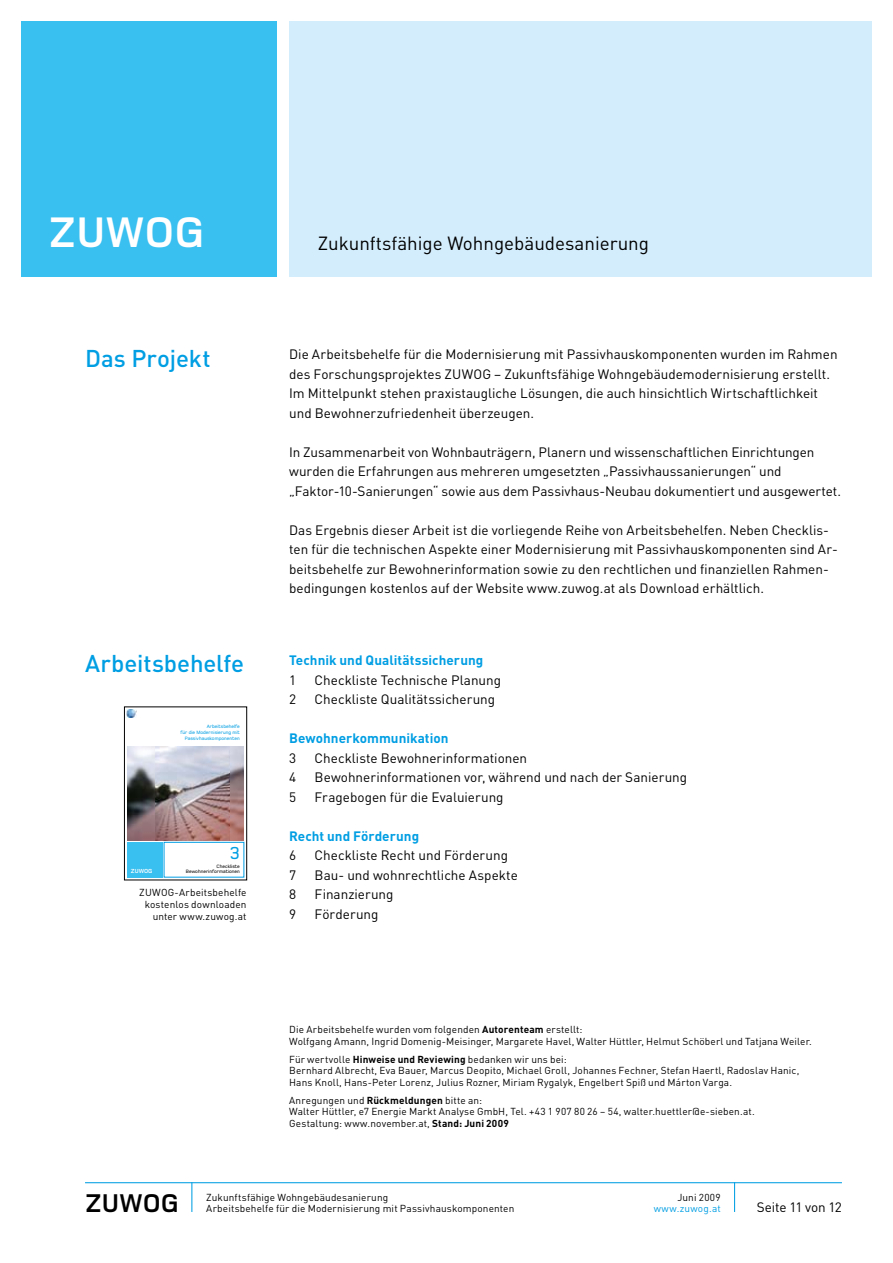
<style>
.page{position:relative;width:893px;height:1263px;background:#fff}
.page>*{position:absolute;margin:0;border:0;box-sizing:border-box;transform-origin:0 0}
.t1{font:700 44.25px "Foundry Monoline";color:#fff}
.t2{font:700 26.55px "Foundry Monoline";color:#000}
.t3{font:500 24px "DIN Pro";letter-spacing:-.005em;color:#009ee3}
.t4{font:18.9px "DIN";color:#000}
.t5{font:500 18px "Foundry Monoline";color:#009ee3}
.t6{font:13.5px/19.5px "DIN Pro";color:#000}
.t7{font:700 13.5px "DIN Pro";letter-spacing:.005em;color:#009ee3}
.t8{font:10.05px/11.6px "DIN";letter-spacing:.015em;color:#000}
.t9{font:10.05px/11.6px "DIN Pro";letter-spacing:.015em;color:#000;text-align:right}
.t10{font:10.05px "DIN";letter-spacing:.02em;color:#009ee3}
.t11{font:700 6.15px "Foundry Monoline";color:#fff}
.t12{font:500 4.95px/6px "Foundry Monoline";color:#009ee3;text-align:right}
.t13{font:500 4.95px/4.8px "Foundry Monoline";color:#000;text-align:right}
.s1{font-family:"DIN Pro";font-weight:700}
</style>
<div class="page">
<div style="left:289px;top:21px;width:583px;height:255px;background:#d4edfc"></div>
<hr style="left:85px;top:1182px;width:757px;height:1px;background:#009ee3">
<hr style="left:734px;top:1182px;width:1px;height:30px;background:#009ee3">
<hr style="left:191px;top:1182px;width:1px;height:30px;background:#009ee3">
<div style="left:21px;top:21px;width:255px;height:255px;background:#39bff0"></div>
<div style="left:127px;top:842px;width:35px;height:35px;background:#39bff0"></div>
<div style="left:164px;top:842px;width:80px;height:35px;border:1px solid #009ee3"></div>
<svg style="left:126px;top:710px;width:11px;height:8px"></svg>
<img style="left:155px;top:746px;width:76px;height:94px">
<img style="left:127px;top:746px;width:28px;height:94px">
<img style="left:231px;top:746px;width:13px;height:94px">
<div style="left:124px;top:707px;width:123px;height:173px;border:1px solid #000"></div>
<h1 class="t1" style="left:49px;top:208px;width:158px">ZUWOG</h1>
<h3 class="t3" style="left:85px;top:342px;width:127px">Das Projekt</h3>
<h3 class="t4" style="left:318px;top:231px;width:333px">Zukunftsfähige Wohngebäudesanierung</h3>
<p class="t6" style="left:289px;top:344px;width:550px">Die Arbeitsbehelfe für die Modernisierung mit Passivhauskomponenten wurden im Rahmen des Forschungsprojektes ZUWOG – Zukunftsfähige Wohngebäudemodernisierung erstellt.<br>Im Mittelpunkt stehen praxistaugliche Lösungen, die auch hinsichtlich Wirtschaftlichkeit und Bewohnerzufriedenheit überzeugen.</p>
<p class="t6" style="left:289px;top:441px;width:553px">In Zusammenarbeit von Wohnbauträgern, Planern und wissenschaftlichen Einrichtungen wurden die Erfahrungen aus mehreren umgesetzten „Passivhaussanierungen“ und „Faktor-10-Sanierungen“ sowie aus dem Passivhaus-Neubau dokumentiert und ausgewertet.</p>
<p class="t6" style="left:289px;top:519px;width:550px">Das Ergebnis dieser Arbeit ist die vorliegende Reihe von Arbeitsbehelfen. Neben Checklis&shy;ten für die technischen Aspekte einer Modernisierung mit Passivhauskomponenten sind Ar&shy;beitsbehelfe zur Bewohnerinformation sowie zu den rechtlichen und finanziellen Rahmen&shy;bedingungen kostenlos auf der Website www.zuwog.at als Download erhältlich.</p>
<h3 class="t3" style="left:85px;top:647px;width:161px">Arbeitsbehelfe</h3>
<p class="t7" style="left:289px;top:651px;width:196px">Technik und Qualitätssicherung</p>
<p class="t6" style="left:289px;top:669px;width:9px">1</p>
<p class="t6" style="left:315px;top:669px;width:188px">Checkliste Technische Planung</p>
<p class="t6" style="left:289px;top:689px;width:9px">2</p>
<p class="t6" style="left:315px;top:689px;width:182px">Checkliste Qualitätssicherung</p>
<p class="t7" style="left:289px;top:729px;width:161px">Bewohnerkommunikation</p>
<p class="t6" style="left:289px;top:747px;width:9px">3</p>
<p class="t6" style="left:315px;top:747px;width:214px">Checkliste Bewohnerinformationen</p>
<p class="t6" style="left:289px;top:767px;width:9px">4</p>
<p class="t6" style="left:315px;top:767px;width:374px">Bewohnerinformationen vor, während und nach der Sanierung</p>
<p class="t6" style="left:289px;top:786px;width:9px">5</p>
<p class="t6" style="left:315px;top:786px;width:190px">Fragebogen für die Evaluierung</p>
<p class="t7" style="left:289px;top:827px;width:132px">Recht und Förderung</p>
<p class="t6" style="left:289px;top:845px;width:9px">6</p>
<p class="t6" style="left:315px;top:845px;width:195px">Checkliste Recht und Förderung</p>
<p class="t6" style="left:289px;top:864px;width:9px">7</p>
<p class="t6" style="left:315px;top:864px;width:205px">Bau- und wohnrechtliche Aspekte</p>
<p class="t6" style="left:289px;top:884px;width:9px">8</p>
<p class="t6" style="left:315px;top:884px;width:80px">Finanzierung</p>
<p class="t6" style="left:289px;top:903px;width:9px">9</p>
<p class="t6" style="left:315px;top:903px;width:65px">Förderung</p>
<p class="t12" style="left:181px;top:724px;width:61px">Arbeitsbehelfe<br>für die Modernisierung mit<br>Passivhauskomponenten</p>
<h3 class="t5" style="left:230px;top:844px;width:11px">3</h3>
<p class="t13" style="left:186px;top:864px;width:55px">Checkliste<br>Bewohnerinformationen</p>
<p class="t11" style="left:131px;top:868px;width:23px">ZUWOG</p>
<p class="t9" style="left:139px;top:887px;width:109px">ZUWOG-Arbeitsbehelfe kostenlos downloaden unter www.zuwog.at</p>
<p class="t8" style="left:289px;top:1023px;width:524px">Die Arbeitsbehelfe wurden vom folgenden <span class="s1">Autorenteam</span> erstellt:<br>Wolfgang Amann, Ingrid Domenig-Meisinger, Margarete Havel, Walter Hüttler, Helmut Schöberl und Tatjana Weiler.</p>
<p class="t8" style="left:289px;top:1053px;width:512px">Für wertvolle <span class="s1">Hinweise und Reviewing</span> bedanken wir uns bei:<br>Bernhard Albrecht, Eva Bauer, Marcus Deopito, Michael Groll, Johannes Fechner, Stefan Haertl, Radoslav Hanic,<br>Hans Knoll, Hans‑Peter Lorenz, Julius Rozner, Miriam Rygalyk, Engelbert Spiß und Márton Varga.</p>
<p class="t8" style="left:289px;top:1094px;width:467px">Anregungen und <span class="s1">Rückmeldungen</span> bitte an:<br>Walter Hüttler, e7 Energie Markt Analyse GmbH, Tel. +43 1 907 80 26 – 54, walter.huettler@e-sieben.at.<br>Gestaltung: www.november.at, <span class="s1">Stand: Juni 2009</span></p>
<p class="t8" style="left:206px;top:1191px;width:184px">Zukunftsfähige Wohngebäudesanierung</p>
<p class="t8" style="left:677px;top:1191px;width:45px">Juni 2009</p>
<p class="t8" style="left:206px;top:1202px;width:310px">Arbeitsbehelfe für die Modernisierung mit Passivhauskomponenten</p>
<p class="t10" style="left:654px;top:1202px;width:69px">www.zuwog.at</p>
<h2 class="t2" style="left:85px;top:1189px;width:95px">ZUWOG</h2>
<p class="t6" style="left:757px;top:1197px;width:87px">Seite 11 von 12</p>
</div>
